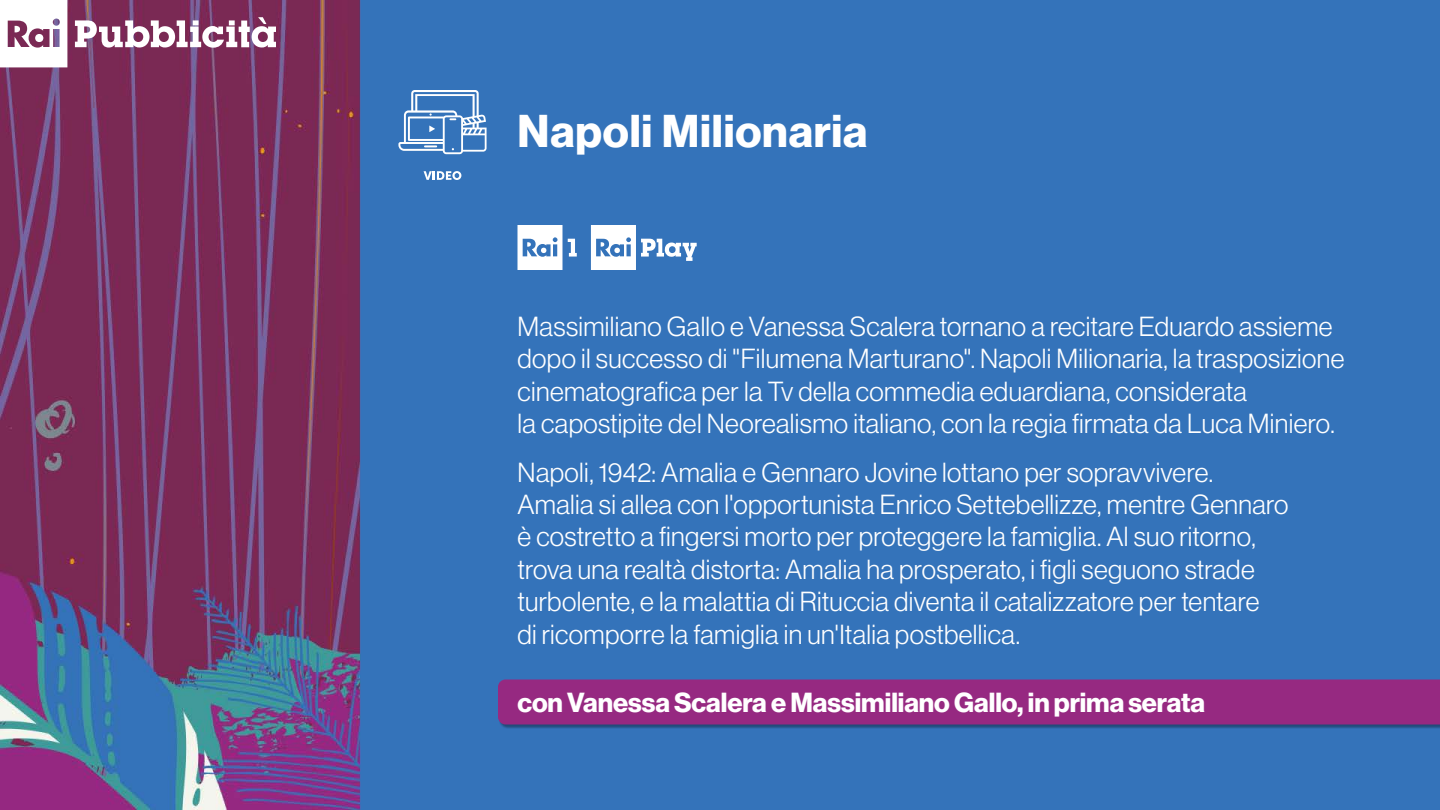
<style>
.page{position:relative;width:1440px;height:810px;background:#fff}
.page>*{position:absolute;margin:0;border:0;box-sizing:border-box;transform-origin:0 0}
.t1{font:45px "N Haas Grotesk DS Pro 75 Bd";letter-spacing:.02em;color:#fff}
.t2{font:27px/32.4px "N Haas Grotesk DS Pro 45 Lt";letter-spacing:.015em;color:#fff}
.t3{font:27px "N Haas Grotesk DS Pro 75 Bd";color:#fff}
</style>
<div class="page">
<img style="left:0;top:0;width:1440px;height:810px">
<svg style="left:0;top:0;width:67px;height:67px"></svg>
<div style="left:35px;top:34px;width:8px;height:8px;background:#fff;border-radius:50%"></div>
<svg style="left:75px;top:17px;width:201px;height:31px"></svg>
<div style="left:499px;top:681px;width:941px;height:48px;background:#000;opacity:.35"></div>
<div style="left:498px;top:680px;width:942px;height:44px;background:#962981"></div>
<svg style="left:424px;top:171px;width:37px;height:9px"></svg>
<svg style="left:398px;top:90px;width:89px;height:64px"></svg>
<svg style="left:591px;top:225px;width:106px;height:45px"></svg>
<svg style="left:568px;top:239px;width:9px;height:18px"></svg>
<svg style="left:518px;top:225px;width:44px;height:45px"></svg>
<h1 class="t1" style="left:518px;top:105px;width:351px">Napoli Milionaria</h1>
<p class="t2" style="left:518px;top:310px;width:829px">Massimiliano Gallo e Vanessa Scalera tornano a recitare Eduardo assieme dopo il successo di "Filumena Marturano". Napoli Milionaria, la trasposizione cinematografica per la Tv della commedia eduardiana, considerata<br>la capostipite del Neorealismo italiano, con la regia firmata da Luca Miniero.</p>
<p class="t2" style="left:518px;top:456px;width:773px">Napoli, 1942: Amalia e Gennaro Jovine lottano per sopravvivere.<br>Amalia si allea con l'opportunista Enrico Settebellizze, mentre Gennaro è costretto a fingersi morto per proteggere la famiglia. Al suo ritorno, trova una realtà distorta: Amalia ha prosperato, i figli seguono strade turbolente, e la malattia di Rituccia diventa il catalizzatore per tentare<br>di ricomporre la famiglia in un'Italia postbellica.</p>
<p class="t3" style="left:518px;top:687px;width:689px">con Vanessa Scalera e Massimiliano Gallo, in prima serata</p>
</div>
